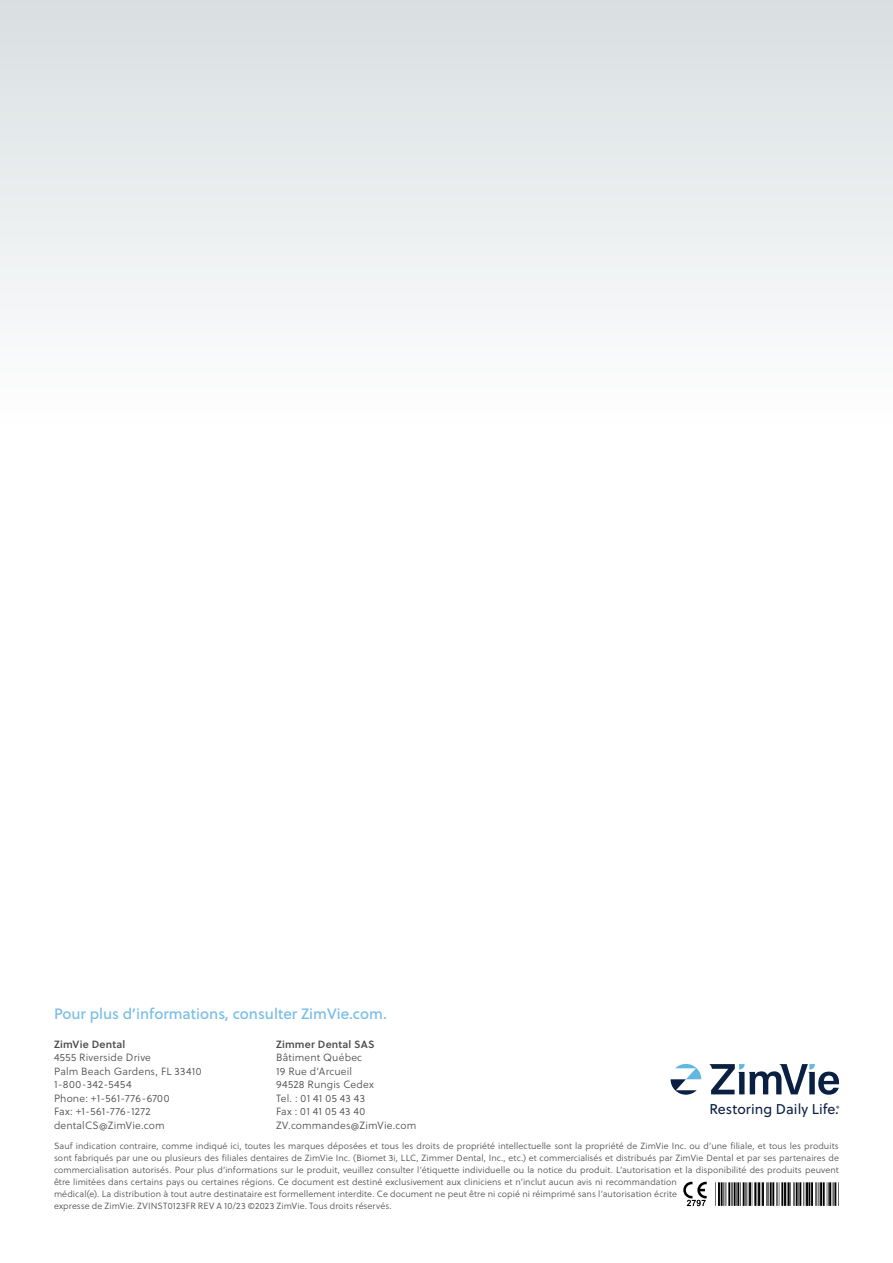
<style>
.page{position:relative;width:893px;height:1263px;background:#fff}
.page>*{position:absolute;margin:0;border:0;box-sizing:border-box;transform-origin:0 0}
.t1{font:15px "Soleil Bk";color:#7abee6}
.t2{font:14.1px "Soleil";letter-spacing:.005em;color:#0a2043}
.t3{font:10.5px/13.5px "Soleil Lt";letter-spacing:.015em;color:#4d4d4f}
.t4{font:10.5px "Soleil Sb";letter-spacing:.015em;color:#4d4d4f}
.t5{font:9px/12px "Soleil Lt";letter-spacing:.005em;color:#4d4d4f}
.t6{font:5.85px "Soleil";color:#0a2043}
</style>
<div class="page">
<svg style="left:670px;top:1064px;width:31px;height:31px"></svg>
<svg style="left:709px;top:1064px;width:130px;height:31px"></svg>
<div style="left:0;top:0;width:893px;height:855px;background:linear-gradient(to bottom,#e2e7e9,#fff)"></div>
<svg style="left:683px;top:1182px;width:24px;height:24px"></svg>
<svg style="left:715px;top:1182px;width:124px;height:24px"></svg>
<h1 class="t1" style="left:54px;top:1004px;width:334px">Pour plus d’informations, consulter ZimVie.com.</h1>
<p class="t4" style="left:54px;top:1037px;width:73px">ZimVie Dental</p>
<p class="t3" style="left:54px;top:1051px;width:149px">4555 Riverside Drive<br>Palm Beach Gardens, FL 33410<br>1-800-342-5454<br>Phone: +1-561-776-6700<br>Fax: +1-561-776-1272 dentalCS@ZimVie.com</p>
<p class="t4" style="left:276px;top:1037px;width:100px">Zimmer Dental SAS</p>
<p class="t3" style="left:276px;top:1051px;width:142px">Bâtiment Québec<br>19 Rue d’Arcueil<br>94528 Rungis Cedex<br>Tel. : 01 41 05 43 43<br>Fax : 01 41 05 43 40<br>ZV.commandes@ZimVie.com</p>
<p class="t5" style="left:54px;top:1140px;width:786px">Sauf indication contraire, comme indiqué ici, toutes les marques déposées et tous les droits de propriété intellectuelle sont la propriété de ZimVie Inc. ou d’une filiale, et tous les produits sont fabriqués par une ou plusieurs des filiales dentaires de ZimVie Inc. (Biomet 3i, LLC, Zimmer Dental, Inc., etc.) et commercialisés et distribués par ZimVie Dental et par ses partenaires de commercialisation autorisés. Pour plus d’informations sur le produit, veuillez consulter l’étiquette individuelle ou la notice du produit. L’autorisation et la disponibilité des produits peuvent être limitées dans certains pays ou certaines régions. Ce document est destiné exclusivement aux cliniciens et n’inclut aucun avis ni recommandation<br>médical(e). La distribution à tout autre destinataire est formellement interdite. Ce document ne peut être ni copié ni réimprimé sans l’autorisation écrite<br>expresse de ZimVie. ZVINST0123FR REV A 10/23 ©2023 ZimVie. Tous droits réservés.</p>
<h2 class="t2" style="left:709px;top:1100px;width:131px">Restoring Daily Life.</h2>
<p class="t6" style="left:836px;top:1104px;width:5px">®</p>
</div>
